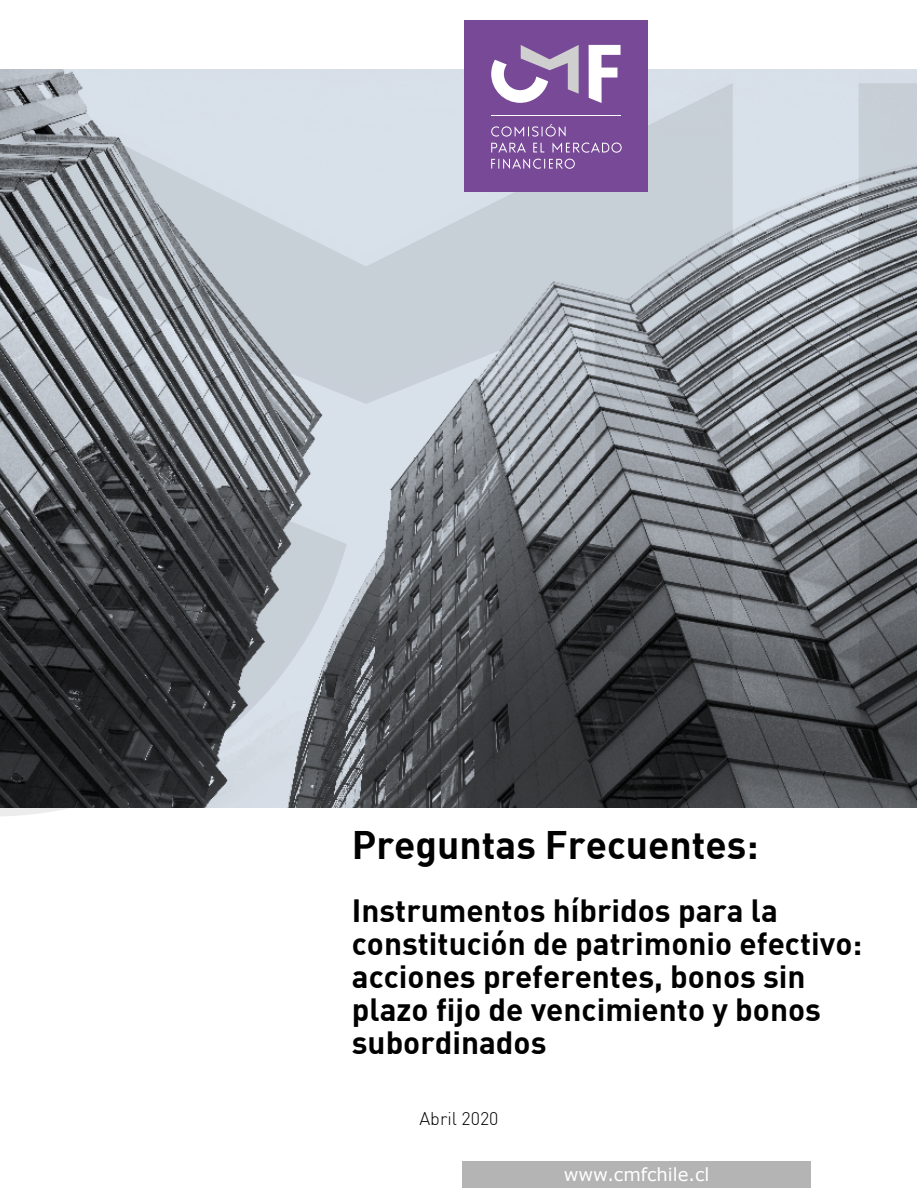
<style>
.page{position:relative;width:918px;height:1188px;background:#fff}
.page>*{position:absolute;margin:0;border:0;box-sizing:border-box;transform-origin:0 0}
.t1{font:39px "DIN Bold";color:#000}
.t2{font:31.5px/33px "DIN Bold";color:#000}
.t3{font:18px "Verdana";color:#fff}
.t4{font:300 18px "DIN";color:#000}
</style>
<div class="page">
<img style="left:0;top:69px;width:916px;height:739px">
<svg style="left:0;top:83px;width:733px;height:618px;background:#9ba1a7"></svg>
<svg style="left:0;top:270px;width:347px;height:546px;background:#6c7074"></svg>
<svg style="left:859px;top:72px;width:57px;height:736px;background:#777b80"></svg>
<div style="left:462px;top:1162px;width:349px;height:26px;background:#b4b4b4"></div>
<div style="left:465px;top:20px;width:183px;height:172px;background:#774997"></div>
<svg style="left:491px;top:124px;width:75px;height:13px"></svg>
<svg style="left:491px;top:143px;width:35px;height:9px"></svg>
<svg style="left:533px;top:143px;width:11px;height:9px"></svg>
<svg style="left:553px;top:143px;width:69px;height:10px"></svg>
<svg style="left:491px;top:159px;width:84px;height:10px"></svg>
<hr style="left:491px;top:115px;width:130px;height:1px;background:#fff">
<svg style="left:491px;top:45px;width:88px;height:58px"></svg>
<svg style="left:589px;top:45px;width:32px;height:58px"></svg>
<p class="t1" style="left:352px;top:819px;width:408px">Preguntas Frecuentes:</p>
<p class="t2" style="left:352px;top:892px;width:512px">Instrumentos híbridos para la constitución de patrimonio efectivo: acciones preferentes, bonos sin plazo fijo de vencimiento y bonos subordinados</p>
<p class="t4" style="left:419px;top:1107px;width:81px">Abril 2020</p>
<p class="t3" style="left:564px;top:1162px;width:147px">www.cmfchile.cl</p>
</div>
